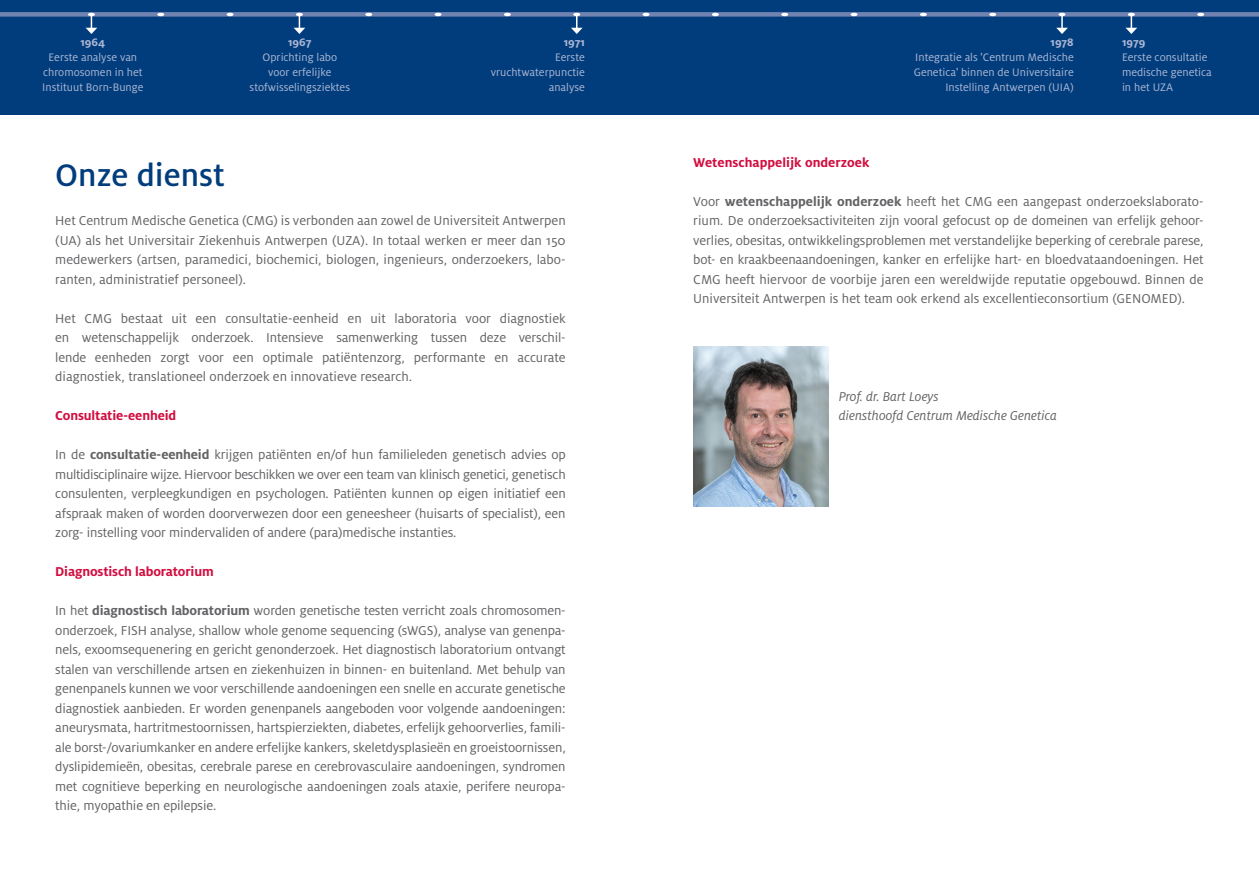
<style>
.page{position:relative;width:1259px;height:893px;background:#fff}
.page>*{position:absolute;margin:0;border:0;box-sizing:border-box;transform-origin:0 0}
._3_-_Hoofdtitel{font:500 34.5px "Milo OT";color:#013d7d}
._4_-_Body-tekst{font:14.25px/19.5px "Milo OT";color:#636366;text-align:justify}
._4_-_Body-tekst-2{font:700 14.25px "Milo OT";letter-spacing:-.01em;color:#d10e40}
._4_-_Body-tekst-3{font:italic 14.25px "Milo OT";color:#636366}
._4_-_Body-tekst-4{font:12px/15px "Milo OT";color:#adb7d4;text-align:center}
._4_-_Body-tekst-5{font:700 12px "Milo OT";color:#adb7d4}
.s1{font-weight:700}
</style>
<div class="page">
<div style="left:0;top:0;width:629px;height:115px;background:#013d7d"></div>
<div style="left:629px;top:0;width:630px;height:115px;background:#013d7d"></div>
<img style="left:693px;top:347px;width:135px;height:160px">
<div style="left:0;top:12px;width:1259px;height:5px;background:#7183b1"></div>
<svg style="left:86px;top:13px;width:11px;height:21px"></svg>
<svg style="left:157px;top:13px;width:7px;height:3px"></svg>
<svg style="left:227px;top:13px;width:7px;height:3px"></svg>
<svg style="left:293px;top:13px;width:12px;height:21px"></svg>
<svg style="left:365px;top:13px;width:7px;height:3px"></svg>
<svg style="left:434px;top:13px;width:7px;height:3px"></svg>
<svg style="left:504px;top:13px;width:7px;height:3px"></svg>
<svg style="left:571px;top:13px;width:11px;height:21px"></svg>
<svg style="left:642px;top:13px;width:7px;height:3px"></svg>
<svg style="left:712px;top:13px;width:7px;height:3px"></svg>
<svg style="left:781px;top:13px;width:7px;height:3px"></svg>
<svg style="left:850px;top:13px;width:7px;height:3px"></svg>
<svg style="left:920px;top:13px;width:7px;height:3px"></svg>
<svg style="left:989px;top:13px;width:7px;height:3px"></svg>
<svg style="left:1056px;top:13px;width:12px;height:21px"></svg>
<svg style="left:1125px;top:13px;width:12px;height:21px"></svg>
<svg style="left:1197px;top:13px;width:7px;height:3px"></svg>
<p class="_4_-_Body-tekst-5" style="left:80px;top:35px;width:26px">1964</p>
<p class="_4_-_Body-tekst-4" style="left:49px;top:50px;width:90px">Eerste analyse van</p>
<p class="_4_-_Body-tekst-4" style="left:43px;top:65px;width:101px">chromosomen in het</p>
<p class="_4_-_Body-tekst-4" style="left:42px;top:80px;width:103px">Instituut Born-Bunge</p>
<p class="_4_-_Body-tekst-5" style="left:288px;top:35px;width:25px">1967</p>
<p class="_4_-_Body-tekst-4" style="left:262px;top:50px;width:76px">Oprichting labo</p>
<p class="_4_-_Body-tekst-4" style="left:250px;top:65px;width:102px">voor erfelijke stofwisselingsziektes</p>
<p class="_4_-_Body-tekst-5" style="left:564px;top:35px;width:23px">1971</p>
<p class="_4_-_Body-tekst-4" style="left:555px;top:50px;width:31px">Eerste</p>
<p class="_4_-_Body-tekst-4" style="left:491px;top:65px;width:96px">vruchtwaterpunctie</p>
<p class="_4_-_Body-tekst-4" style="left:549px;top:80px;width:37px">analyse</p>
<p class="_3_-_Hoofdtitel" style="left:55px;top:156px;width:171px">Onze dienst</p>
<p class="_4_-_Body-tekst" style="left:55px;top:211px;width:512px">Het Centrum Medische Genetica (CMG) is verbonden aan zowel de Universiteit Antwerpen (UA) als het Universitair Ziekenhuis Antwerpen (UZA). In totaal werken er meer dan 150 medewerkers (artsen, paramedici, biochemici, biologen, ingenieurs, onderzoekers, labo&shy;ranten, administratief personeel).</p>
<p class="_4_-_Body-tekst" style="left:55px;top:308px;width:512px">Het CMG bestaat uit een consultatie-eenheid en uit laboratoria voor diagnostiek en wetenschappelijk onderzoek. Intensieve samenwerking tussen deze verschil&shy;lende eenheden zorgt voor een optimale patiëntenzorg, performante en accurate diagnostiek, translationeel onderzoek en innovatieve research.</p>
<p class="_4_-_Body-tekst-2" style="left:55px;top:408px;width:122px">Consultatie-eenheid</p>
<p class="_4_-_Body-tekst" style="left:55px;top:445px;width:512px">In de <span class="s1">consultatie-eenheid</span> krijgen patiënten en/of hun familieleden genetisch advies op multidisciplinaire wijze. Hiervoor beschikken we over een team van klinisch genetici, genetisch consulenten, verpleegkundigen en psychologen. Patiënten kunnen op eigen initiatief een afspraak maken of worden doorverwezen door een geneesheer (huisarts of specialist), een zorg- instelling voor mindervaliden of andere (para)medische instanties.</p>
<p class="_4_-_Body-tekst-2" style="left:55px;top:564px;width:160px">Diagnostisch laboratorium</p>
<p class="_4_-_Body-tekst" style="left:55px;top:601px;width:512px">In het <span class="s1">diagnostisch laboratorium</span> worden genetische testen verricht zoals chromosomen&shy;onderzoek, FISH analyse, shallow whole genome sequencing (sWGS), analyse van genenpa&shy;nels, exoomsequenering en gericht genonderzoek. Het diagnostisch laboratorium ontvangt stalen van verschillende artsen en ziekenhuizen in binnen- en buitenland. Met behulp van genenpanels kunnen we voor verschillende aandoeningen een snelle en accurate genetische diagnostiek aanbieden. Er worden genenpanels aangeboden voor volgende aandoeningen: aneurysmata, hartritmestoornissen, hartspierziekten, diabetes, erfelijk gehoorverlies, famili&shy;ale borst-/ovariumkanker en andere erfelijke kankers, skeletdysplasieën en groeistoornissen, dyslipidemieën, obesitas, cerebrale parese en cerebrovasculaire aandoeningen, syndromen met cognitieve beperking en neurologische aandoeningen zoals ataxie, perifere neuropa&shy;thie, myopathie en epilepsie.</p>
<p class="_4_-_Body-tekst-5" style="left:1050px;top:35px;width:25px">1978</p>
<p class="_4_-_Body-tekst-4" style="left:913px;top:50px;width:162px;text-align:right">Integratie als 'Centrum Medische<br>Genetica' binnen de Universitaire<br>Instelling Antwerpen (UIA)</p>
<p class="_4_-_Body-tekst-5" style="left:1122px;top:35px;width:25px">1979</p>
<p class="_4_-_Body-tekst-4" style="left:1122px;top:50px;width:87px">Eerste consultatie</p>
<p class="_4_-_Body-tekst-4" style="left:1122px;top:65px;width:91px;text-align:left">medische genetica in het UZA</p>
<p class="_4_-_Body-tekst-2" style="left:693px;top:154px;width:177px">Wetenschappelijk onderzoek</p>
<p class="_4_-_Body-tekst" style="left:693px;top:191px;width:512px">Voor <span class="s1">wetenschappelijk onderzoek</span> heeft het CMG een aangepast onderzoekslaborato&shy;rium. De onderzoeksactiviteiten zijn vooral gefocust op de domeinen van erfelijk gehoor&shy;verlies, obesitas, ontwikkelingsproblemen met verstandelijke beperking of cerebrale parese, bot- en kraakbeenaandoeningen, kanker en erfelijke hart- en bloedvataandoeningen. Het CMG heeft hiervoor de voorbije jaren een wereldwijde reputatie opgebouwd. Binnen de Universiteit Antwerpen is het team ook erkend als excellentieconsortium (GENOMED).</p>
<p class="_4_-_Body-tekst-3" style="left:839px;top:388px;width:101px">Prof. dr. Bart Loeys</p>
<p class="_4_-_Body-tekst-3" style="left:839px;top:408px;width:220px">diensthoofd Centrum Medische Genetica</p>
</div>
